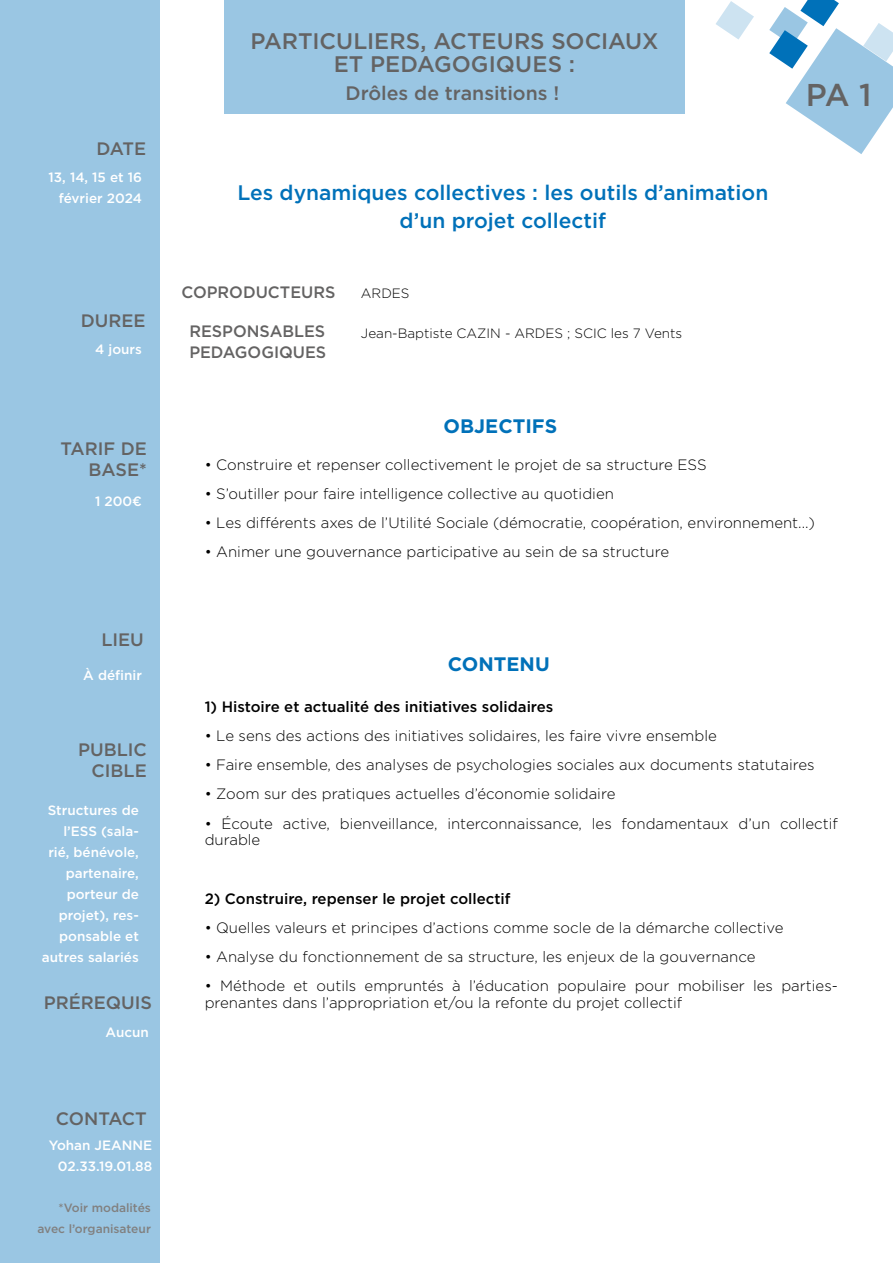
<style>
.page{position:relative;width:893px;height:1263px;background:#fff}
.page>*{position:absolute;margin:0;border:0;box-sizing:border-box;transform-origin:0 0}
.t1{font:500 31.5px "Gotham";color:#646363}
.t2{font:500 22.5px/22.5px "Gotham";color:#646363;text-align:center}
.t3{font:500 21px/28.5px "Gotham";color:#0071b9;text-align:center}
.t4{font:500 19.5px "Gotham";color:#646363}
.t5{font:700 19.5px "Gotham";color:#0071b9}
.t6{font:500 18px/21px "Gotham";color:#646363;text-align:right}
.t7{font:500 16.5px/21px "Gotham";color:#646363}
.t8{font:300 15px/16.5px "Gotham";color:#000}
.t9{font:500 15px "Gotham";color:#000}
.t10{font:500 13.5px/21px "Gotham";color:#fff;text-align:right}
.t11{font:300 13.5px "Gotham";color:#000}
.t12{font:500 12px/21px "Gotham";color:#818080;text-align:right}
</style>
<div class="page">
<div style="left:0;top:0;width:159px;height:1263px;background:#9ac6e3"></div>
<div style="left:224px;top:0;width:461px;height:114px;background:#9ac6e3"></div>
<svg style="left:716px;top:1px;width:38px;height:39px"></svg>
<svg style="left:769px;top:0;width:124px;height:154px"></svg>
<p class="t6" style="left:97px;top:138px;width:51px">DATE</p>
<p class="t10" style="left:49px;top:167px;width:95px">13, 14, 15 et 16 février 2024</p>
<p class="t6" style="left:81px;top:310px;width:66px">DUREE</p>
<p class="t10" style="left:95px;top:338px;width:48px">4 jours</p>
<p class="t6" style="left:60px;top:437px;width:88px">TARIF DE<br>BASE*</p>
<p class="t10" style="left:95px;top:490px;width:48px">1 200€</p>
<p class="t6" style="left:101px;top:629px;width:44px">LIEU</p>
<p class="t10" style="left:83px;top:664px;width:60px">À définir</p>
<p class="t6" style="left:78px;top:738px;width:70px">PUBLIC<br>CIBLE</p>
<p class="t10" style="left:42px;top:800px;width:98px">Structures de l’ESS (sala&shy;rié, bénévole, partenaire, porteur de projet), res&shy;ponsable et autres salariés</p>
<p class="t6" style="left:44px;top:992px;width:110px">PRÉREQUIS</p>
<p class="t10" style="left:106px;top:1021px;width:45px">Aucun</p>
<p class="t6" style="left:56px;top:1108px;width:92px">CONTACT</p>
<p class="t10" style="left:49px;top:1135px;width:105px">Yohan JEANNE<br>02.33.19.01.88</p>
<p class="t12" style="left:37px;top:1197px;width:115px">*Voir modalités avec l’organisateur</p>
<h2 class="t2" style="left:250px;top:30px;width:409px">PARTICULIERS, ACTEURS SOCIAUX<br>ET PEDAGOGIQUES :</h2>
<h3 class="t4" style="left:345px;top:80px;width:216px">Drôles de transitions !</h3>
<h3 class="t3" style="left:237px;top:178px;width:532px">Les dynamiques collectives : les outils d’animation d’un projet collectif</h3>
<p class="t7" style="left:181px;top:282px;width:156px">COPRODUCTEURS</p>
<p class="t7" style="left:189px;top:321px;width:138px">RESPONSABLES<br>PEDAGOGIQUES</p>
<p class="t11" style="left:361px;top:285px;width:50px">ARDES</p>
<p class="t11" style="left:361px;top:324px;width:323px">Jean-Baptiste CAZIN - ARDES ; SCIC les 7 Vents</p>
<h3 class="t5" style="left:444px;top:413px;width:115px">OBJECTIFS</h3>
<h1 class="t1" style="left:806px;top:74px;width:67px">PA 1</h1>
<p class="t8" style="left:205px;top:456px;width:503px">• Construire et repenser collectivement le projet de sa structure ESS</p>
<p class="t8" style="left:205px;top:485px;width:411px">• S’outiller pour faire intelligence collective au quotidien</p>
<p class="t8" style="left:205px;top:514px;width:612px">• Les différents axes de l’Utilité Sociale (démocratie, coopération, environnement...)</p>
<p class="t8" style="left:205px;top:543px;width:466px">• Animer une gouvernance participative au sein de sa structure</p>
<h3 class="t5" style="left:448px;top:651px;width:103px">CONTENU</h3>
<p class="t9" style="left:205px;top:696px;width:350px">1) Histoire et actualité des initiatives solidaires</p>
<p class="t8" style="left:205px;top:727px;width:514px">• Le sens des actions des initiatives solidaires, les faire vivre ensemble</p>
<p class="t8" style="left:205px;top:756px;width:611px">• Faire ensemble, des analyses de psychologies sociales aux documents statutaires</p>
<p class="t8" style="left:205px;top:785px;width:412px">• Zoom sur des pratiques actuelles d’économie solidaire</p>
<p class="t8" style="left:205px;top:815px;width:635px">• Écoute active, bienveillance, interconnaissance, les fondamentaux d’un collectif durable</p>
<p class="t9" style="left:205px;top:888px;width:307px">2) Construire, repenser le projet collectif</p>
<p class="t8" style="left:205px;top:919px;width:580px">• Quelles valeurs et principes d’actions comme socle de la démarche collective</p>
<p class="t8" style="left:205px;top:948px;width:552px">• Analyse du fonctionnement de sa structure, les enjeux de la gouvernance</p>
<p class="t8" style="left:205px;top:977px;width:635px">• Méthode et outils empruntés à l’éducation populaire pour mobiliser les parties&shy;prenantes dans l’appropriation et/ou la refonte du projet collectif</p>
</div>
